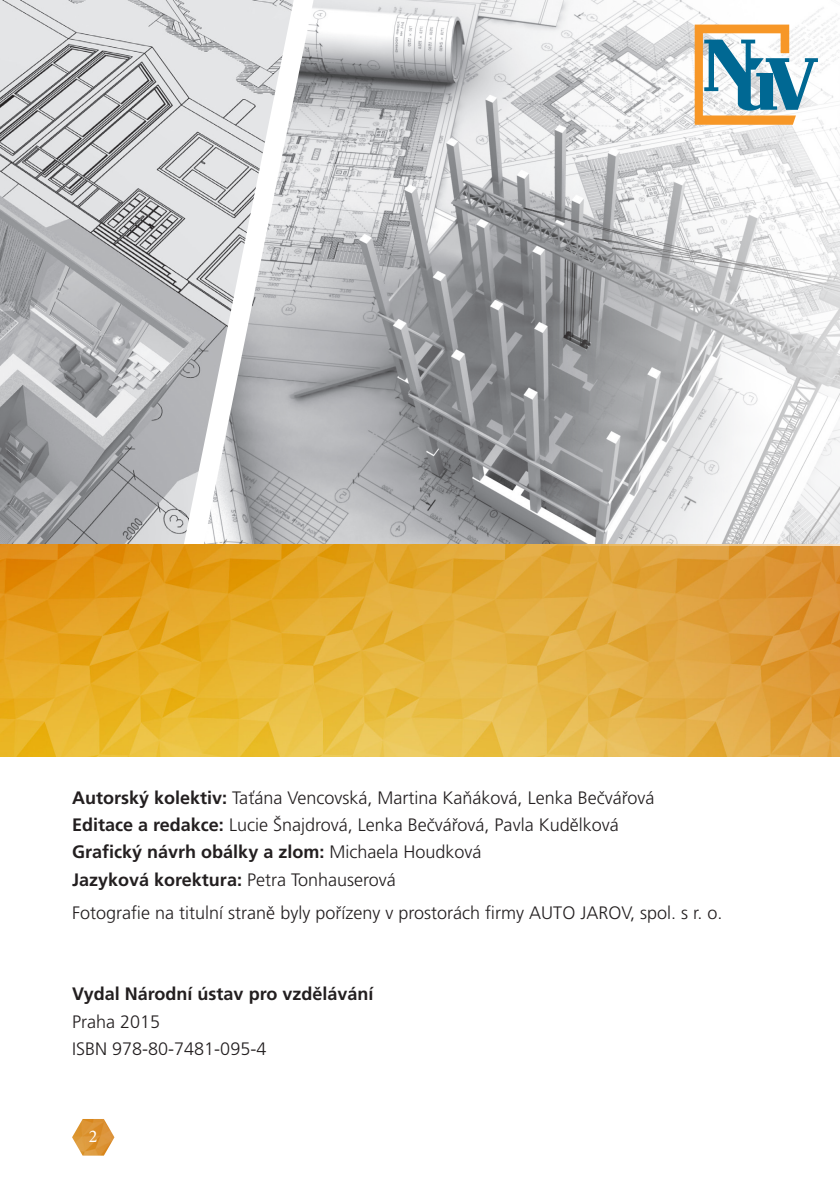
<style>
.page{position:relative;width:840px;height:1191px;background:#fff}
.page>*{position:absolute;margin:0;border:0;box-sizing:border-box;transform-origin:0 0}
.t1{font:300 18px "Frutiger CE";color:#231f20}
.t2{font:700 18px "Frutiger CE";color:#231f20}
.t3{font:18px "Minion Pro";color:#fff}
.s1{font-weight:700}
.s2{font-weight:300}
</style>
<div class="page">
<img style="left:72px;top:1119px;width:42px;height:36px">
<img style="left:293px;top:0;width:247px;height:544px">
<img style="left:0;top:0;width:293px;height:544px">
<img style="left:0;top:544px;width:839px;height:212px">
<svg style="left:540px;top:0;width:299px;height:546px"></svg>
<svg style="left:694px;top:25px;width:123px;height:100px"></svg>
<p class="t1" style="left:72px;top:787px;width:583px"><span class="s1">Autorský kolektiv:</span> Taťána Vencovská, Martina Kaňáková, Lenka Bečvářová</p>
<p class="t1" style="left:72px;top:814px;width:548px"><span class="s1">Editace a redakce:</span> Lucie Šnajdrová, Lenka Bečvářová, Pavla Kudělková</p>
<p class="t2" style="left:72px;top:842px;width:411px">Grafický návrh obálky a zlom: <span class="s2">Michaela Houdková</span></p>
<p class="t2" style="left:72px;top:869px;width:325px">Jazyková korektura: <span class="s2">Petra Tonhauserová</span></p>
<p class="t1" style="left:72px;top:902px;width:651px">Fotografie na titulní straně byly pořízeny v prostorách firmy AUTO JAROV, spol. s r. o.</p>
<p class="t2" style="left:72px;top:984px;width:303px">Vydal Národní ústav pro vzdělávání</p>
<p class="t1" style="left:72px;top:1011px;width:90px">Praha 2015</p>
<p class="t1" style="left:72px;top:1038px;width:196px">ISBN 978-80-7481-095-4</p>
<p class="t3" style="left:89px;top:1124px;width:10px">2</p>
</div>
